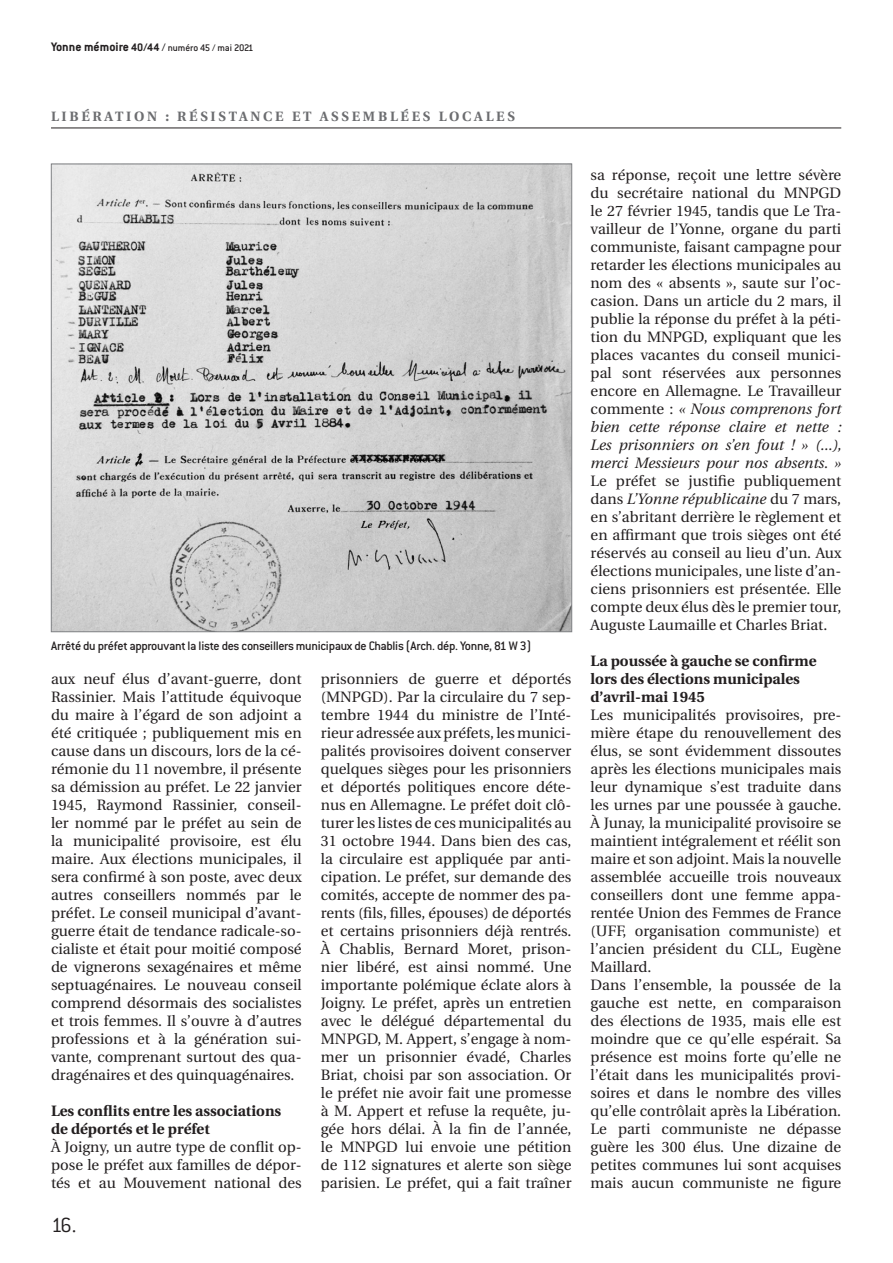
<style>
.page{position:relative;width:893px;height:1263px;background:#fff}
.page>*{position:absolute;margin:0;border:0;box-sizing:border-box;transform-origin:0 0}
.t1{font:300 22.5px "Conduit ITC";color:#231f20}
.t2{font:15px/18px "Utopia";color:#231f20;text-align:justify}
.t3{font:700 15px/18px "Utopia";color:#231f20}
.t4{font:500 13.5px "Conduit ITC";letter-spacing:-.025em;color:#231f20}
.t5{font:700 13.5px "Utopia";letter-spacing:.2em;color:#6c6d70}
.t6{font:500 10.5px "Conduit ITC";letter-spacing:-.02em;color:#231f20}
.s1{font-weight:700;font-size:13.5px}
.s2{font-weight:700;font-size:12px}
.s3{font-size:12px}
.s4{font-style:italic}
</style>
<div class="page">
<hr style="left:51px;top:128px;width:790px;height:1px;background:#231f20">
<img style="left:53px;top:166px;width:517px;height:464px">
<p class="t6" style="left:51px;top:42px;width:204px"><span class="s1">Yonne mémoire</span> <span class="s2">40/44</span> <span class="s3">/</span> numéro 45 / mai 2021</p>
<p class="t5" style="left:51px;top:108px;width:466px">LIBÉRATION : RÉSISTANCE ET ASSEMBLÉES LOCALES</p>
<p class="t4" style="left:51px;top:638px;width:481px">Arrêté du préfet approuvant la liste des conseillers municipaux de Chablis (Arch. dép. Yonne, 81 W 3)</p>
<p class="t2" style="left:51px;top:670px;width:252px">aux neuf élus d’avant-guerre, dont Rassinier. Mais l’attitude équivoque du maire à l’égard de son adjoint a été critiquée ; publiquement mis en cause dans un discours, lors de la cé&shy;rémonie du 11 novembre, il présente sa démission au préfet. Le 22 janvier 1945, Raymond Rassinier, conseil&shy;ler nommé par le préfet au sein de la municipalité provisoire, est élu maire. Aux élections municipales, il sera confirmé à son poste, avec deux autres conseillers nommés par le préfet. Le conseil municipal d’avant&shy;guerre était de tendance radicale-so&shy;cialiste et était pour moitié composé de vignerons sexagénaires et même septuagénaires. Le nouveau conseil comprend désormais des socialistes et trois femmes. Il s’ouvre à d’autres professions et à la génération sui&shy;vante, comprenant surtout des qua&shy;dragénaires et des quinquagénaires.</p>
<p class="t3" style="left:51px;top:1102px;width:232px">Les conflits entre les associations de déportés et le préfet</p>
<p class="t2" style="left:51px;top:1138px;width:252px">À Joigny, un autre type de conflit op&shy;pose le préfet aux familles de dépor&shy;tés et au Mouvement national des</p>
<h1 class="t1" style="left:51px;top:1213px;width:27px">16.</h1>
<p class="t2" style="left:321px;top:670px;width:252px">prisonniers de guerre et déportés (MNPGD). Par la circulaire du 7 sep&shy;tembre 1944 du ministre de l’Inté&shy;rieur adressée aux préfets, les munici&shy;palités provisoires doivent conserver quelques sièges pour les prisonniers et déportés politiques encore déte&shy;nus en Allemagne. Le préfet doit clô&shy;turer les listes de ces municipalités au 31 octobre 1944. Dans bien des cas, la circulaire est appliquée par anti&shy;cipation. Le préfet, sur demande des comités, accepte de nommer des pa&shy;rents (fils, filles, épouses) de déportés et certains prisonniers déjà rentrés.<br>À Chablis, Bernard Moret, prison&shy;nier libéré, est ainsi nommé. Une importante polémique éclate alors à Joigny. Le préfet, après un entretien avec le délégué départemental du MNPGD, M. Appert, s’engage à nom&shy;mer un prisonnier évadé, Charles Briat, choisi par son association. Or le préfet nie avoir fait une promesse à M. Appert et refuse la requête, ju&shy;gée hors délai. À la fin de l’année, le MNPGD lui envoie une pétition de 112 signatures et alerte son siège parisien. Le préfet, qui a fait traîner</p>
<p class="t2" style="left:591px;top:166px;width:253px">sa réponse, reçoit une lettre sévère du secrétaire national du MNPGD le 27 février 1945, tandis que Le Tra&shy;vailleur de l’Yonne, organe du parti communiste, faisant campagne pour retarder les élections municipales au nom des « absents », saute sur l’oc&shy;casion. Dans un article du 2 mars, il publie la réponse du préfet à la péti&shy;tion du MNPGD, expliquant que les places vacantes du conseil munici&shy;pal sont réservées aux personnes encore en Allemagne. Le Travailleur commente : <span class="s4">« Nous comprenons fort bien cette réponse claire et nette :<br>Les prisonniers on s’en fout ! » (...), merci Messieurs pour nos absents. »</span></p>
<p class="t2" style="left:591px;top:472px;width:252px">Le préfet se justifie publiquement dans <span class="s4">L’Yonne républicaine</span> du 7 mars, en s’abritant derrière le règlement et en affirmant que trois sièges ont été réservés au conseil au lieu d’un. Aux élections municipales, une liste d’an&shy;ciens prisonniers est présentée. Elle compte deux élus dès le premier tour, Auguste Laumaille et Charles Briat.</p>
<p class="t3" style="left:591px;top:652px;width:228px">La poussée à gauche se confirme lors des élections municipales d’avril-mai 1945</p>
<p class="t2" style="left:591px;top:706px;width:252px;text-align:left">Les municipalités provisoires, pre&shy;mière étape du renouvellement des élus, se sont évidemment dissoutes après les élections municipales mais leur dynamique s’est traduite dans les urnes par une poussée à gauche.<br>À Junay, la municipalité provisoire se maintient intégralement et réélit son maire et son adjoint. Mais la nouvelle assemblée accueille trois nouveaux conseillers dont une femme appa&shy;rentée Union des Femmes de France (UFF, organisation communiste) et l’ancien président du CLL, Eugène Maillard.<br>Dans l’ensemble, la poussée de la gauche est nette, en comparaison des élections de 1935, mais elle est moindre que ce qu’elle espérait. Sa présence est moins forte qu’elle ne l’était dans les municipalités provi&shy;soires et dans le nombre des villes qu’elle contrôlait après la Libération.<br>Le parti communiste ne dépasse guère les 300 élus. Une dizaine de petites communes lui sont acquises mais aucun communiste ne figure</p>
</div>
